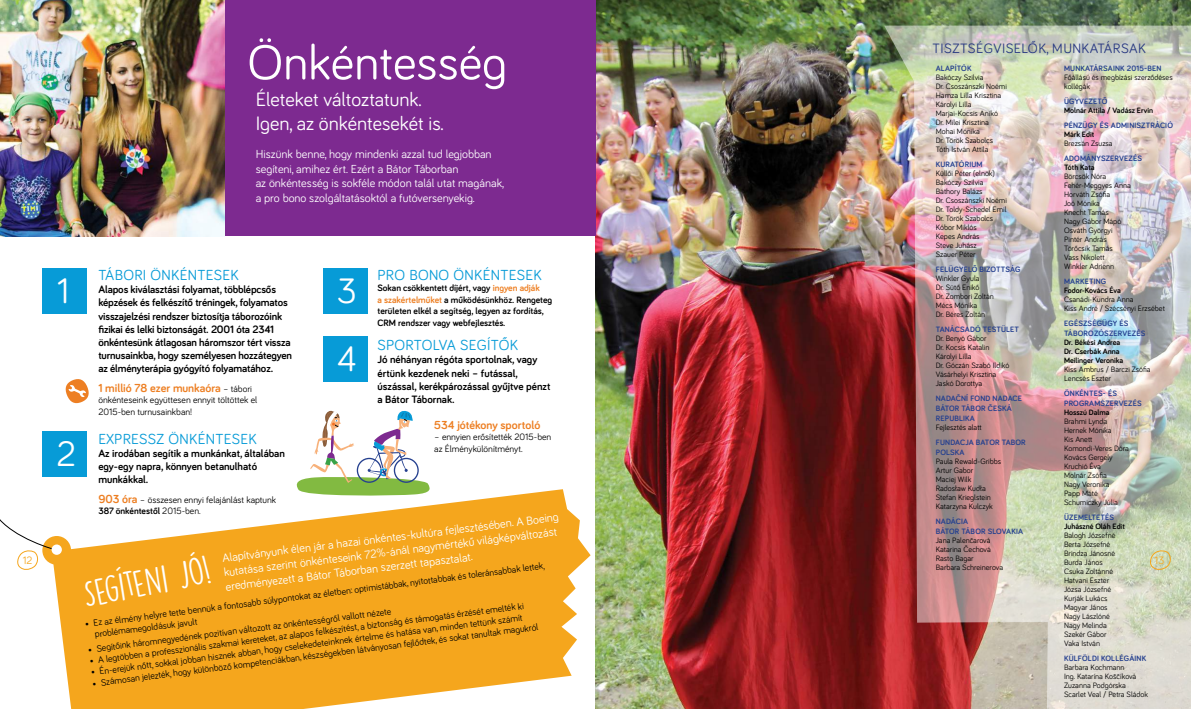
<style>
.page{position:relative;width:1191px;height:709px;background:#fff}
.page>*{position:absolute;margin:0;border:0;box-sizing:border-box;transform-origin:0 0}
.t1{font:50px "Bariol";color:#fff}
.t2{font:36.5px/68.2px "Bariol";color:#fff}
.t3{font:35px "DK Lemon Yellow Sun";color:#fff}
.t4{font:20px/24px "Bariol";color:#fff}
.t5{font:15px "Bariol";letter-spacing:.02em;color:#079bd7}
.t6{font:14px "Bariol";letter-spacing:.03em;color:#293982}
.t7{font:12px/14.4px "Bariol";color:#fff}
.t8{font:700 12px "Bariol";color:#ed7f23}
.t9{font:700 11px/13.2px "Bariol";letter-spacing:-.01em;color:#000}
.t10{font:11px "Bariol";color:#f5a61d}
.t11{font:9.5px/11.4px "Bariol";color:#000}
.t12{font:700 9.5px/11.4px "Bariol";color:#000}
.t13{font:8px/9px "Bariol";color:#000}
.t14{font:700 8px/10px "Bariol";letter-spacing:.02em;color:#25408f}
.t15{font:700 8px/9px "Bariol";color:#000}
.s1{font-weight:400;font-size:9.5px;color:#000}
.s2{font-weight:700;font-size:12px;color:#ed7f23}
.s3{font-weight:700}
.s4{color:#ed7f23}
</style>
<div class="page">
<img style="left:595px;top:0;width:596px;height:709px">
<img style="left:884px;top:26px;width:307px;height:683px">
<div style="left:224px;top:0;width:371px;height:235px;background:#7d2a90"></div>
<div style="left:42px;top:267px;width:44px;height:46px;background:#079bd7"></div>
<div style="left:42px;top:430px;width:45px;height:46px;background:#079bd7"></div>
<div style="left:323px;top:267px;width:44px;height:46px;background:#079bd7"></div>
<div style="left:323px;top:336px;width:45px;height:46px;background:#079bd7"></div>
<svg style="left:65px;top:379px;width:24px;height:25px"></svg>
<svg style="left:1148px;top:549px;width:23px;height:23px"></svg>
<svg style="left:54px;top:489px;width:536px;height:220px;fill:#f5a61d"></svg>
<div style="left:42px;top:536px;width:29px;height:28px;background:#f5a61d;border-radius:50%"></div>
<svg style="left:0;top:513px;width:58px;height:59px"></svg>
<svg style="left:295px;top:410px;width:137px;height:87px"></svg>
<img style="left:0;top:0;width:224px;height:236px">
<div style="left:52px;top:544px;width:10px;height:11px;background:#fff;border-radius:50%"></div>
<h1 class="t1" style="left:247px;top:28px;width:261px">Önkéntesség</h1>
<h3 class="t4" style="left:256px;top:86px;width:189px">Életeket változtatunk.<br>Igen, az önkéntesekét is.</h3>
<h3 class="t7" style="left:256px;top:147px;width:250px">Hiszünk benne, hogy mindenki azzal tud legjobban segíteni, amihez ért. Ezért a Bátor Táborban<br>az önkéntesség is sokféle módon talál utat magának, a pro bono szolgáltatásoktól a futóversenyekig.</h3>
<h3 class="t6" style="left:932px;top:39px;width:215px">TISZTSÉGVISELŐK, MUNKATÁRSAK</h3>
<p class="t14" style="left:935px;top:63px;width:37px">ALAPÍTÓK</p>
<p class="t13" style="left:935px;top:73px;width:73px">Bakóczy Szilvia<br>Dr. Csoszánszki Noémi<br>Hamza Lilla Krisztina<br>Károlyi Lilla<br>Marjai-Kocsis Anikó<br>Dr. Milei Krisztina<br>Mohai Mónika<br>Dr. Török Szabolcs<br>Tóth István Attila</p>
<p class="t14" style="left:935px;top:159px;width:48px">KURATÓRIUM</p>
<p class="t13" style="left:935px;top:169px;width:73px">Küllői Péter (elnök)<br>Bakóczy Szilvia<br>Báthory Balázs<br>Dr. Csoszánszki Noémi<br>Dr. Toldy-Schedel Emil<br>Dr. Török Szabolcs<br>Kóbor Miklós<br>Kepes András<br>Steve Juhász<br>Szauer Péter</p>
<p class="t14" style="left:935px;top:264px;width:86px">FELÜGYELŐ BIZOTTSÁG</p>
<p class="t13" style="left:935px;top:274px;width:60px">Winkler Gyula<br>Dr. Sütő Enikő<br>Dr. Zombori Zoltán<br>Mécs Mónika<br>Dr. Béres Zoltán</p>
<p class="t14" style="left:935px;top:324px;width:85px">TANÁCSADÓ TESTÜLET</p>
<p class="t13" style="left:935px;top:334px;width:75px">Dr. Benyó Gábor<br>Dr. Kocsis Katalin<br>Károlyi Lilla<br>Dr. Góczán Szabó Ildikó<br>Vásárhelyi Krisztina<br>Jaskó Dorottya</p>
<p class="t14" style="left:935px;top:393px;width:88px">NADAČNÍ FOND NADACE<br>BÁTOR TÁBOR ČESKÁ<br>REPUBLIKA</p>
<p class="t13" style="left:935px;top:423px;width:47px">Fejlesztés alatt</p>
<p class="t14" style="left:935px;top:437px;width:91px">FUNDACJA BATOR TABOR<br>POLSKA</p>
<p class="t13" style="left:935px;top:457px;width:67px">Paula Rewald-Gribbs<br>Artur Gabor<br>Maciej Wilk<br>Radosław Kudła<br>Stefan Krieglstein<br>Katarzyna Kulczyk</p>
<p class="t14" style="left:935px;top:516px;width:89px">NADÁCIA<br>BÁTOR TÁBOR SLOVAKIA</p>
<p class="t13" style="left:935px;top:536px;width:69px">Jana Palenčarová<br>Katarina Čechová<br>Rasto Bagar<br>Barbara Schreinerova</p>
<p class="t14" style="left:1064px;top:63px;width:99px">MUNKATÁRSAINK 2015-BEN</p>
<p class="t13" style="left:1064px;top:73px;width:110px">Főállású és megbízási szerződéses kollégák</p>
<p class="t14" style="left:1064px;top:96px;width:45px">ÜGYVEZETŐ</p>
<p class="t15" style="left:1064px;top:106px;width:91px">Molnár Attila / Vadász Ervin</p>
<p class="t14" style="left:1064px;top:120px;width:110px">PÉNZÜGY ÉS ADMINISZTRÁCIÓ</p>
<p class="t15" style="left:1064px;top:130px;width:32px">Márk Edit</p>
<p class="t13" style="left:1064px;top:139px;width:50px">Brezsán Zsuzsa</p>
<p class="t14" style="left:1064px;top:153px;width:79px">ADOMÁNYSZERVEZÉS</p>
<p class="t15" style="left:1064px;top:163px;width:32px">Tóth Kata</p>
<p class="t13" style="left:1064px;top:172px;width:68px">Börcsök Nóra<br>Fehér-Meggyes Anna<br>Horváth Zsófia<br>Joó Mónika<br>Knecht Tamás<br>Nagy Gábor Mápó<br>Osváth Györgyi<br>Pintér András<br>Törőcsik Tamás<br>Vass Nikolett<br>Winkler Adrienn</p>
<p class="t14" style="left:1064px;top:276px;width:44px">MARKETING</p>
<p class="t15" style="left:1064px;top:286px;width:58px">Fodor-Kovács Éva</p>
<p class="t13" style="left:1064px;top:295px;width:102px">Csanádi-Kundra Anna<br>Kiss André / Szécsényi Erzsébet</p>
<p class="t14" style="left:1064px;top:318px;width:83px">EGÉSZSÉGÜGY ÉS<br>TÁBOROZÓSZERVEZÉS</p>
<p class="t15" style="left:1064px;top:338px;width:61px">Dr. Békési Andrea<br>Dr. Cserbák Anna<br>Meilinger Veronika</p>
<p class="t13" style="left:1064px;top:365px;width:88px">Kiss Ambrus / Barczi Zsófia<br>Lencsés Eszter</p>
<p class="t14" style="left:1064px;top:388px;width:79px">ÖNKÉNTES- ÉS<br>PROGRAMSZERVEZÉS</p>
<p class="t15" style="left:1064px;top:408px;width:47px">Hosszú Dalma</p>
<p class="t13" style="left:1064px;top:417px;width:66px">Brahmi Lynda<br>Hernek Mónika<br>Kis Anett<br>Komondi-Veres Dóra<br>Kovács Gergely<br>Kruchió Éva<br>Molnár Zsófia<br>Nagy Veronika<br>Papp Máté<br>Schumiczky Júlia</p>
<p class="t14" style="left:1064px;top:512px;width:52px">ÜZEMELTETÉS</p>
<p class="t15" style="left:1064px;top:522px;width:62px">Juhászné Oláh Edit</p>
<p class="t13" style="left:1064px;top:531px;width:53px">Balogh Józsefné<br>Berta Józsefné<br>Brindza Jánosné<br>Burda János<br>Csuka Zoltánné<br>Hatvani Eszter<br>Józsa Józsefné<br>Kurják Lukács<br>Magyar János<br>Nagy Lászlóné<br>Nagy Melinda<br>Szekér Gábor<br>Vaka István</p>
<p class="t14" style="left:1064px;top:653px;width:84px">KÜLFÖLDI KOLLÉGÁINK</p>
<p class="t13" style="left:1064px;top:663px;width:85px">Barbara Kochmann<br>Ing. Katarína Koščíková<br>Zuzanna Podgórska<br>Scarlet Veal / Petra Sládok</p>
<h3 class="t5" style="left:98px;top:265px;width:142px">TÁBORI ÖNKÉNTESEK</h3>
<p class="t9" style="left:98px;top:282px;width:195px">Alapos kiválasztási folyamat, többlépcsős képzések és felkészítő tréningek, folyamatos visszajelzési rendszer biztosítja táborozóink fizikai és lelki biztonságát. 2001 óta 2341 önkéntesünk átlagosan háromszor tért vissza turnusainkba, hogy személyesen hozzátegyen az élményterápia gyógyító folyamatához.</p>
<h3 class="t8" style="left:98px;top:379px;width:155px">1 millió 78 ezer munkaóra <span class="s1">– tábori</span></h3>
<p class="t11" style="left:98px;top:394px;width:160px">önkénteseink együttesen ennyit töltöttek el<br>2015-ben turnusainkban!</p>
<h3 class="t5" style="left:98px;top:428px;width:160px">EXPRESSZ ÖNKÉNTESEK</h3>
<h3 class="t9" style="left:98px;top:446px;width:188px">Az irodában segítik a munkánkat, általában egy-egy napra, könnyen betanulható munkákkal.</h3>
<p class="t11" style="left:98px;top:493px;width:179px"><span class="s2">903 óra</span> – összesen ennyi felajánlást kaptunk<br><span class="s3">387 önkéntestől</span> 2015-ben.</p>
<h3 class="t5" style="left:377px;top:265px;width:166px">PRO BONO ÖNKÉNTESEK</h3>
<p class="t12" style="left:377px;top:282px;width:176px">Sokan csökkentett díjért, vagy <span class="s4">ingyen adják<br>a szakértelműket</span> a működésünkhöz. Rengeteg területen elkél a segítség, legyen az fordítás, CRM rendszer vagy webfejlesztés.</p>
<h2 class="t2" style="left:57px;top:255px;width:14px">1</h2>
<h2 class="t2" style="left:337px;top:255px;width:21px">3<br>4</h2>
<h3 class="t5" style="left:377px;top:335px;width:142px">SPORTOLVA SEGÍTŐK</h3>
<h3 class="t9" style="left:377px;top:353px;width:174px">Jó néhányan régóta sportolnak, vagy értünk kezdenek neki – futással, úszással, kerékpározással gyűjtve pénzt a Bátor Tábornak.</h3>
<h3 class="t8" style="left:434px;top:416px;width:108px">534 jótékony sportoló</h3>
<p class="t11" style="left:434px;top:431px;width:119px">– ennyien erősítették 2015-ben az Élménykülönítményt.</p>
<h2 class="t2" style="left:56px;top:418px;width:21px">2</h2>
<h3 class="t7" style="left:221px;top:550px;width:340px;rotate:-7deg">Alapítványunk élen jár a hazai önkéntes-kultúra fejlesztésében. A Boeing kutatása szerint önkénteseink 72%-ánál nagymértékű világképváltozást eredményezett a Bátor Táborban szerzett tapasztalat.</h3>
<h3 class="t3" style="left:79px;top:572px;width:131px;rotate:-11deg">Segíteni jó!</h3>
<h3 class="t10" style="left:23px;top:553px;width:11px">12</h3>
<h3 class="t10" style="left:1154px;top:553px;width:11px">13</h3>
<p class="t11" style="left:93px;top:615px;width:456px;line-height:12.2px;text-indent:-9px;rotate:-7deg">• Ez az élmény helyre tette bennük a fontosabb súlypontokat az életben: optimistábbak, nyitottabbak és toleránsabbak lettek, problémamegoldásuk javult</p>
<p class="t11" style="left:89px;top:654px;width:439px;rotate:-7deg">• A legtöbben a professzionális szakmai kereteket, az alapos felkészítést, a biztonság és támogatás érzését emelték ki</p>
<p class="t11" style="left:87px;top:643px;width:307px;rotate:-7deg">• Segítőink háromnegyedének pozitívan változott az önkéntességről vallott nézete</p>
<p class="t11" style="left:90px;top:665px;width:436px;rotate:-7deg">• Én-erejük nőtt, sokkal jobban hisznek abban, hogy cselekedeteinknek értelme és hatása van, minden tettünk számít</p>
<p class="t11" style="left:92px;top:676px;width:451px;rotate:-7deg">• Számosan jelezték, hogy különböző kompetenciákban, készségekben látványosan fejlődtek, és sokat tanultak magukról</p>
</div>
